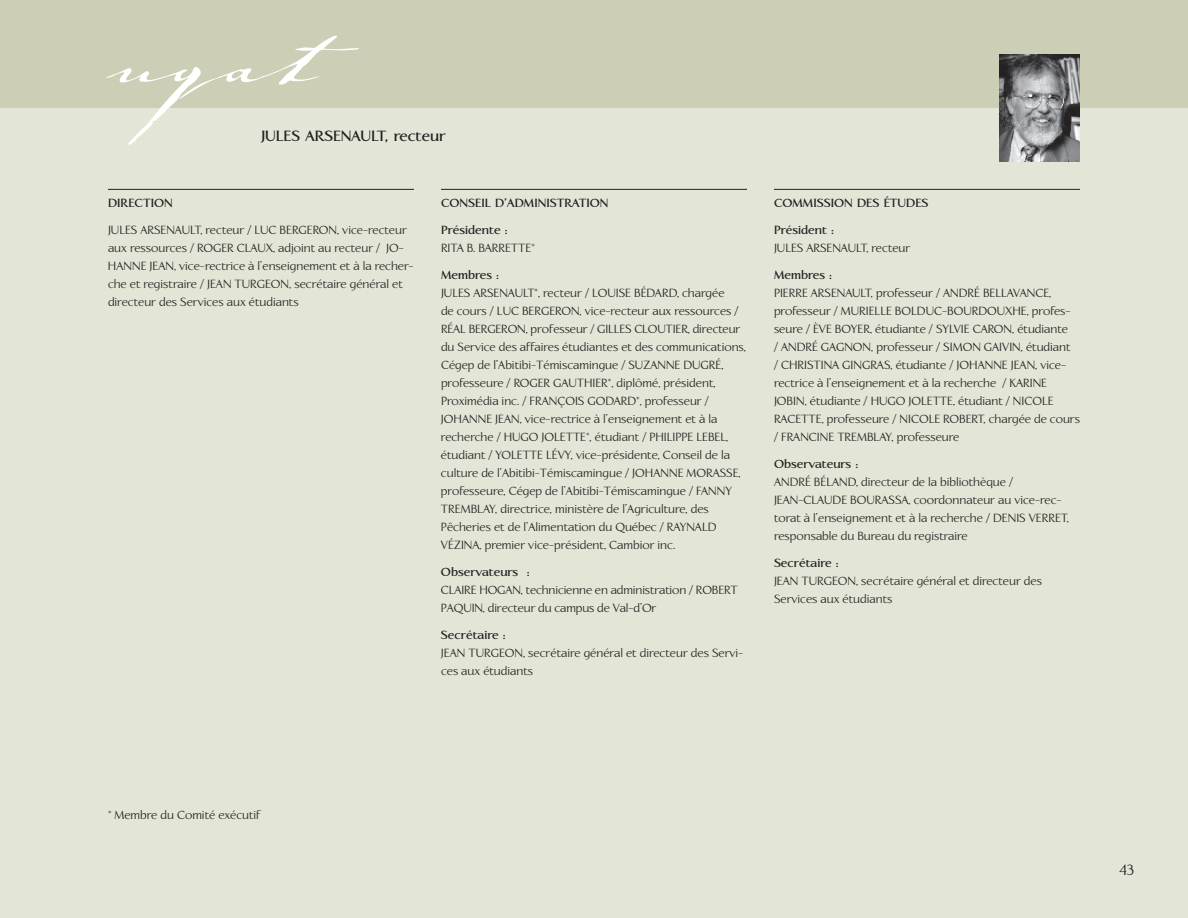
<style>
.page{position:relative;width:1188px;height:918px;background:#e3e5d6}
.page>*{position:absolute;margin:0;border:0;box-sizing:border-box;transform-origin:0 0}
.t1{font:144px "Johann Sparkling ITC";color:#fff}
.t2{font:700 15px "Linotype Aperto";color:#231f20}
.t3{font:15px "Linotype Aperto";color:#231f20}
.t4{font:12px/18px "Linotype Aperto";color:#231f20}
.t5{font:700 12px "Linotype Aperto";color:#231f20}
</style>
<div class="page">
<div style="left:0;top:0;width:1188px;height:108px;background:#ccceb5"></div>
<hr style="left:108px;top:189px;width:306px;height:1px;background:#231f20">
<img style="left:999px;top:54px;width:81px;height:108px">
<hr style="left:441px;top:189px;width:306px;height:1px;background:#231f20">
<hr style="left:774px;top:189px;width:306px;height:1px;background:#231f20">
<h1 class="t1" style="left:108px;top:-53px;width:210px">uqat</h1>
<p class="t2" style="left:261px;top:127px;width:186px">JULES ARSENAULT, recteur</p>
<p class="t5" style="left:108px;top:196px;width:66px">DIRECTION</p>
<p class="t4" style="left:108px;top:221px;width:307px">JULES ARSENAULT, recteur / LUC BERGERON, vice-recteur aux ressources / ROGER CLAUX, adjoint au recteur / JO-HANNE JEAN, vice-rectrice à l’enseignement et à la recher&shy;che et registraire / JEAN TURGEON, secrétaire général et directeur des Services aux étudiants</p>
<p class="t5" style="left:441px;top:196px;width:169px">CONSEIL D’ADMINISTRATION</p>
<p class="t5" style="left:441px;top:223px;width:68px">Présidente :</p>
<p class="t4" style="left:441px;top:239px;width:95px">RITA B. BARRETTE*</p>
<p class="t5" style="left:441px;top:268px;width:60px">Membres :</p>
<p class="t4" style="left:441px;top:284px;width:307px">JULES ARSENAULT*, recteur / LOUISE BÉDARD, chargée<br>de cours / LUC BERGERON, vice-recteur aux ressources / RÉAL BERGERON, professeur / GILLES CLOUTIER, directeur du Service des affaires étudiantes et des communications, Cégep de l’Abitibi-Témiscamingue / SUZANNE DUGRÉ, professeure / ROGER GAUTHIER*, diplômé, président, Proximédia inc. / FRANÇOIS GODARD*, professeur / JOHANNE JEAN, vice-rectrice à l’enseignement et à la recherche / HUGO JOLETTE*, étudiant / PHILIPPE LEBEL, étudiant / YOLETTE LÉVY, vice-présidente, Conseil de la culture de l’Abitibi-Témiscamingue / JOHANNE MORASSE, professeure, Cégep de l’Abitibi-Témiscamingue / FANNY TREMBLAY, directrice, ministère de l’Agriculture, des Pêcheries et de l’Alimentation du Québec / RAYNALD VÉZINA, premier vice-président, Cambior inc.</p>
<p class="t5" style="left:441px;top:565px;width:90px">Observateurs :</p>
<p class="t4" style="left:441px;top:581px;width:298px">CLAIRE HOGAN, technicienne en administration / ROBERT<br>PAQUIN, directeur du campus de Val-d’Or</p>
<p class="t5" style="left:441px;top:628px;width:66px">Secrétaire :</p>
<p class="t4" style="left:441px;top:644px;width:304px">JEAN TURGEON, secrétaire général et directeur des Servi&shy;ces aux étudiants</p>
<p class="t5" style="left:774px;top:196px;width:156px">COMMISSION DES ÉTUDES</p>
<p class="t5" style="left:774px;top:223px;width:62px">Président :</p>
<p class="t4" style="left:774px;top:239px;width:138px">JULES ARSENAULT, recteur</p>
<p class="t5" style="left:774px;top:268px;width:60px">Membres :</p>
<p class="t4" style="left:774px;top:284px;width:308px">PIERRE ARSENAULT, professeur / ANDRÉ BELLAVANCE, professeur / MURIELLE BOLDUC-BOURDOUXHE, profes&shy;seure / ÈVE BOYER, étudiante / SYLVIE CARON, étudiante<br>/ ANDRÉ GAGNON, professeur / SIMON GAIVIN, étudiant<br>/ CHRISTINA GINGRAS, étudiante / JOHANNE JEAN, vice&shy;rectrice à l’enseignement et à la recherche / KARINE JOBIN, étudiante / HUGO JOLETTE, étudiant / NICOLE RACETTE, professeure / NICOLE ROBERT, chargée de cours / FRANCINE TREMBLAY, professeure</p>
<p class="t5" style="left:774px;top:457px;width:86px">Observateurs :</p>
<p class="t4" style="left:774px;top:473px;width:297px">ANDRÉ BÉLAND, directeur de la bibliothèque / JEAN-CLAUDE BOURASSA, coordonnateur au vice-rec&shy;torat à l’enseignement et à la recherche / DENIS VERRET, responsable du Bureau du registraire</p>
<p class="t5" style="left:774px;top:556px;width:66px">Secrétaire :</p>
<p class="t4" style="left:774px;top:572px;width:270px">JEAN TURGEON, secrétaire général et directeur des<br>Services aux étudiants</p>
<p class="t4" style="left:108px;top:806px;width:154px">* Membre du Comité exécutif</p>
<p class="t3" style="left:1120px;top:862px;width:16px">43</p>
</div>
